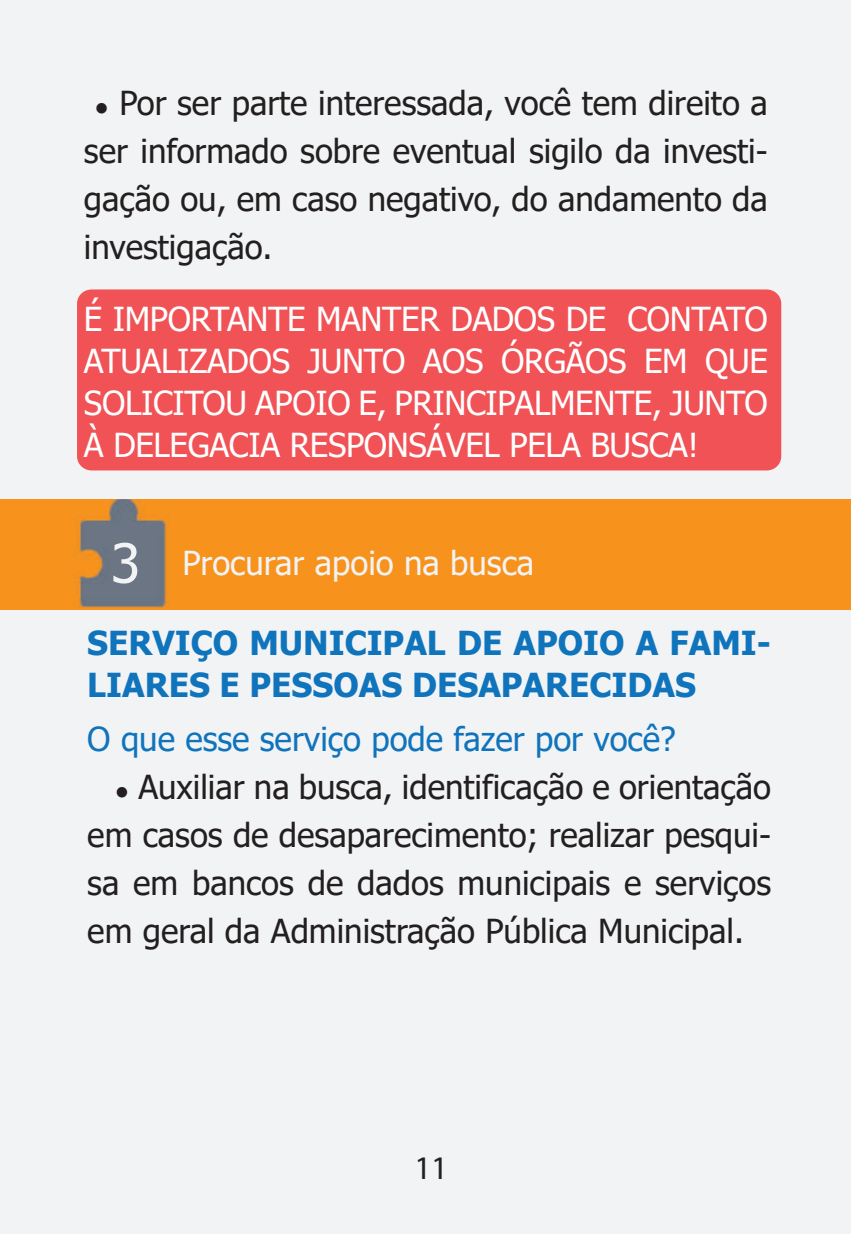
<style>
.page{position:relative;width:851px;height:1234px;background:#fff}
.page>*{position:absolute;margin:0;border:0;box-sizing:border-box;transform-origin:0 0}
.t1{font:33px/48px "Tahoma";color:#231f20;text-align:justify}
.t2{font:33px/42px "Tahoma";letter-spacing:-.01em;color:#fff;text-align:justify}
.t3{font:700 33px/42px "Tahoma";color:#1074bc}
.t4{font:33px "Tahoma";color:#1074bc}
.t5{font:33px "Tahoma";color:#f2f3f4}
.t6{font:33px "Myriad Pro";color:#231f20}
.s1{font-size:24px}
.s2{font-size:54px}
</style>
<div class="page">
<div style="left:0;top:0;width:850px;height:1233px;background:#f2f3f4"></div>
<div style="left:77px;top:289px;width:704px;height:181px;background:#f05256;border-radius:14px"></div>
<div style="left:0;top:499px;width:850px;height:110px;background:#f7931d"></div>
<img style="left:75px;top:499px;width:92px;height:108px">
<p class="t1" style="left:84px;top:81px;width:685px;text-indent:10px"><span class="s1">●</span> Por ser parte interessada, você tem direito a ser informado sobre eventual sigilo da investi&shy;gação ou, em caso negativo, do andamento da investigação.</p>
<p class="t2" style="left:84px;top:300px;width:685px">É IMPORTANTE MANTER DADOS DE CONTATO ATUALIZADOS JUNTO AOS ÓRGÃOS EM QUE SOLICITOU APOIO E, PRINCIPALMENTE, JUNTO À DELEGACIA RESPONSÁVEL PELA BUSCA!</p>
<p class="t5" style="left:111px;top:541px;width:425px"><span class="s2">3</span> Procurar apoio na busca</p>
<p class="t3" style="left:87px;top:622px;width:685px">SERVIÇO MUNICIPAL DE APOIO A FAMI-<br>LIARES E PESSOAS DESAPARECIDAS</p>
<p class="t4" style="left:87px;top:716px;width:590px">O que esse serviço pode fazer por você?</p>
<p class="t1" style="left:87px;top:764px;width:685px;text-indent:27px"><span class="s1">●</span> Auxiliar na busca, identificação e orientação em casos de desaparecimento; realizar pesqui&shy;sa em bancos de dados municipais e serviços em geral da Administração Pública Municipal.</p>
<p class="t6" style="left:414px;top:1147px;width:35px">11</p>
</div>
